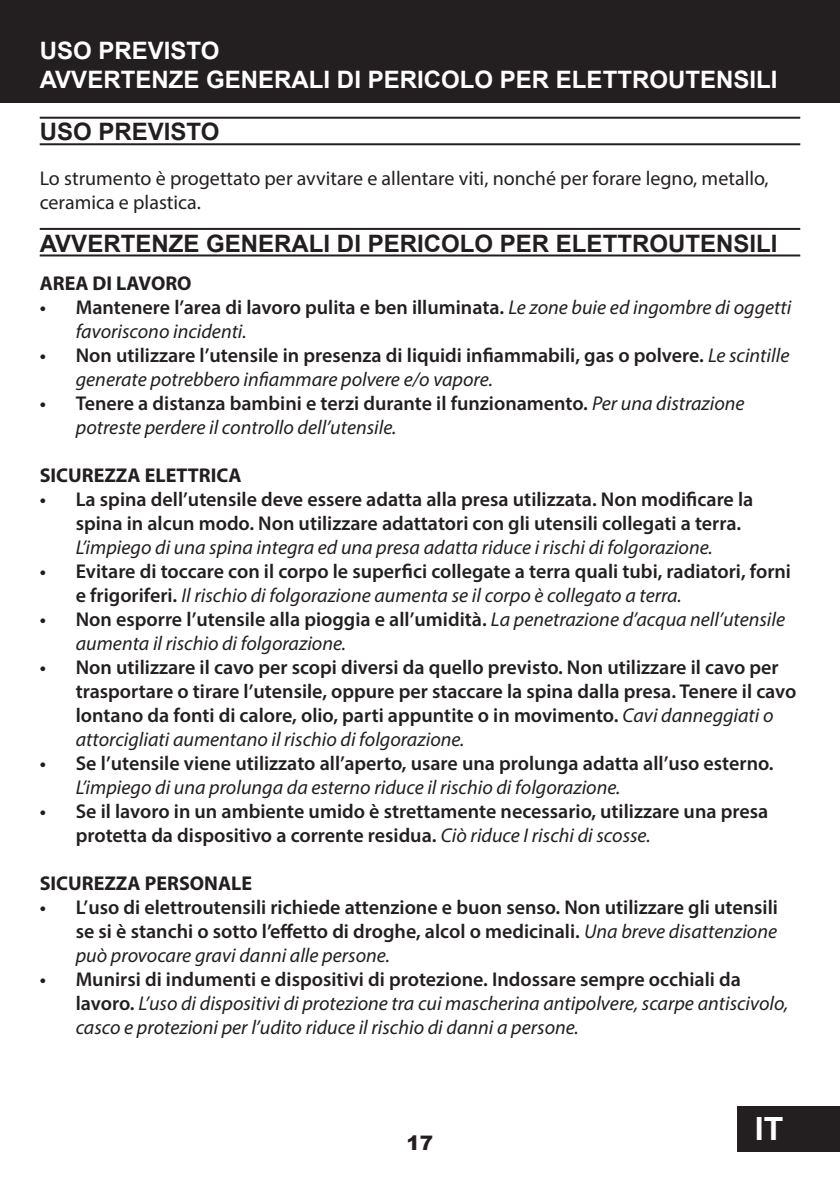
<style>
.page{position:relative;width:840px;height:1191px;background:#fff}
.page>*{position:absolute;margin:0;border:0;box-sizing:border-box;transform-origin:0 0}
.t1{font:700 32px "Arial";color:#fff}
.t2{font:700 24px "Arial";color:#231f20}
.t3{font:700 24px/28.8px "Arial";color:#fff}
.t4{font:600 20px/24px "Myriad Pro";color:#231f20}
.t5{font:italic 20px/24px "Myriad Pro";color:#231f20}
.t6{font:20px/24px "Myriad Pro";color:#231f20}
.t7{font:700 20px "Myriad Pro";color:#231f20}
.t8{font:900 20px "Arial";color:#231f20}
.s1{font-weight:600;font-style:normal}
.s2{font-weight:400;font-style:italic}
</style>
<div class="page">
<div style="left:0;top:0;width:839px;height:102px;background:#231f20"></div>
<div style="left:737px;top:1106px;width:102px;height:45px;background:#231f20"></div>
<hr style="left:40px;top:117px;width:759px;height:2px;background:#231f20">
<hr style="left:40px;top:143px;width:759px;height:2px;background:#231f20">
<hr style="left:40px;top:228px;width:759px;height:2px;background:#231f20">
<hr style="left:40px;top:254px;width:759px;height:2px;background:#231f20">
<p class="t3" style="left:40px;top:37px;width:738px">USO PREVISTO<br>AVVERTENZE GENERALI DI PERICOLO PER ELETTROUTENSILI</p>
<p class="t2" style="left:40px;top:115px;width:181px">USO PREVISTO</p>
<p class="t6" style="left:40px;top:166px;width:730px">Lo strumento è progettato per avvitare e allentare viti, nonché per forare legno, metallo, ceramica e plastica.</p>
<p class="t2" style="left:40px;top:226px;width:738px">AVVERTENZE GENERALI DI PERICOLO PER ELETTROUTENSILI</p>
<p class="t7" style="left:40px;top:270px;width:153px">AREA DI LAVORO</p>
<p class="t5" style="left:76px;top:294px;width:716px;text-indent:-36px"><span class="s1">• Mantenere l’area di lavoro pulita e ben illuminata.</span> Le zone buie ed ingombre di oggetti favoriscono incidenti.</p>
<p class="t4" style="left:76px;top:342px;width:714px;text-indent:-36px">• Non utilizzare l’utensile in presenza di liquidi infiammabili, gas o polvere. <span class="s2">Le scintille generate potrebbero infiammare polvere e/o vapore.</span></p>
<p class="t5" style="left:76px;top:390px;width:670px;text-indent:-36px"><span class="s1">• Tenere a distanza bambini e terzi durante il funzionamento.</span> Per una distrazione potreste perdere il controllo dell’utensile.</p>
<p class="t7" style="left:40px;top:462px;width:203px">SICUREZZA ELETTRICA</p>
<p class="t4" style="left:76px;top:486px;width:678px;text-indent:-36px">• La spina dell’utensile deve essere adatta alla presa utilizzata. Non modificare la spina in alcun modo. Non utilizzare adattatori con gli utensili collegati a terra.</p>
<p class="t5" style="left:76px;top:534px;width:638px">L’impiego di una spina integra ed una presa adatta riduce i rischi di folgorazione.</p>
<p class="t4" style="left:76px;top:558px;width:716px;text-indent:-36px">• Evitare di toccare con il corpo le superfici collegate a terra quali tubi, radiatori, forni e frigoriferi. <span class="s2">Il rischio di folgorazione aumenta se il corpo è collegato a terra.</span></p>
<p class="t5" style="left:76px;top:606px;width:710px;text-indent:-36px"><span class="s1">• Non esporre l’utensile alla pioggia e all’umidità.</span> La penetrazione d’acqua nell’utensile aumenta il rischio di folgorazione.</p>
<p class="t4" style="left:76px;top:654px;width:721px;text-indent:-36px">• Non utilizzare il cavo per scopi diversi da quello previsto. Non utilizzare il cavo per trasportare o tirare l’utensile, oppure per staccare la spina dalla presa. Tenere il cavo lontano da fonti di calore, olio, parti appuntite o in movimento. <span class="s2">Cavi danneggiati o attorcigliati aumentano il rischio di folgorazione.</span></p>
<p class="t4" style="left:40px;top:750px;width:735px">• Se l’utensile viene utilizzato all’aperto, usare una prolunga adatta all’uso esterno.</p>
<p class="t5" style="left:76px;top:774px;width:546px">L’impiego di una prolunga da esterno riduce il rischio di folgorazione.</p>
<p class="t4" style="left:76px;top:798px;width:693px;text-indent:-36px">• Se il lavoro in un ambiente umido è strettamente necessario, utilizzare una presa protetta da dispositivo a corrente residua. <span class="s2">Ciò riduce I rischi di scosse.</span></p>
<p class="t7" style="left:40px;top:870px;width:214px">SICUREZZA PERSONALE</p>
<p class="t4" style="left:76px;top:894px;width:703px;text-align:justify;text-indent:-36px">• L’uso di elettroutensili richiede attenzione e buon senso. Non utilizzare gli utensili se si è stanchi o sotto l’effetto di droghe, alcol o medicinali. <span class="s2">Una breve disattenzione può provocare gravi danni alle persone.</span></p>
<p class="t5" style="left:76px;top:966px;width:713px;text-indent:-36px"><span class="s1">• Munirsi di indumenti e dispositivi di protezione. Indossare sempre occhiali da lavoro.</span> L’uso di dispositivi di protezione tra cui mascherina antipolvere, scarpe antiscivolo, casco e protezioni per l’udito riduce il rischio di danni a persone.</p>
<p class="t8" style="left:406px;top:1128px;width:28px">17</p>
<h1 class="t1" style="left:754px;top:1106px;width:30px">IT</h1>
</div>
